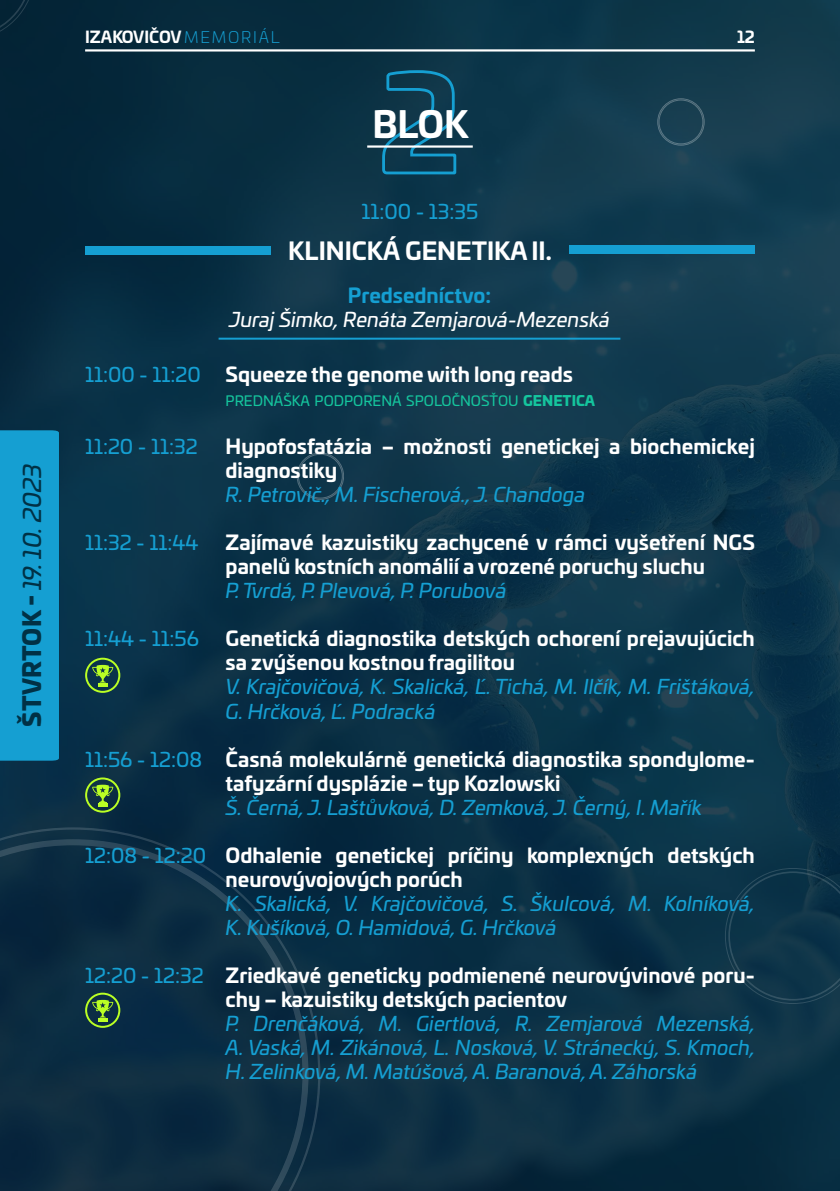
<style>
.page{position:relative;width:840px;height:1191px;background:#fff}
.page>*{position:absolute;margin:0;border:0;box-sizing:border-box;transform-origin:0 0}
.t1{font:700 36px "Univia Pro";color:#fff}
.t2{font:700 24px "Univia Pro";color:#fff}
.t3{font:italic 24px "Univia Pro";letter-spacing:-.01em;color:#013145}
.t4{font:700 20px/24px "Univia Pro";color:#fff}
.t5{font:italic 20px/24px "Univia Pro";color:#159fd2}
.t6{font:20px "Univia Pro";color:#159fd2}
.t7{font:italic 20px "Univia Pro";color:#fff}
.t8{font:700 20px "Univia Pro";color:#159fd2}
.t9{font:700 16px "Univia Pro";color:#fff}
.t10{font:14px "Univia Pro";color:#15c59d}
.s1{font-weight:900;font-style:normal}
.s2{font-weight:300;color:#159fd2}
.s3{font-weight:900}
</style>
<div class="page">
<img style="left:0;top:0;width:839px;height:1191px">
<svg style="left:0;top:827px;width:320px;height:364px;background:#0c2c41"></svg>
<svg style="left:724px;top:868px;width:115px;height:135px;background:#0e3549"></svg>
<svg style="left:0;top:0;width:35px;height:40px"></svg>
<div style="left:658px;top:100px;width:44px;height:44px;border:1px solid #fff;border-radius:50%"></div>
<div style="left:657px;top:99px;width:47px;height:46px;border:1px solid #fff;border-radius:50%"></div>
<div style="left:298px;top:454px;width:44px;height:44px;border:1px solid #fff;border-radius:50%"></div>
<div style="left:297px;top:453px;width:46px;height:46px;border:1px solid #fff;border-radius:50%"></div>
<svg style="left:380px;top:68px;width:77px;height:108px;background:#0e455d"></svg>
<hr style="left:367px;top:145px;width:105px;height:3px;background:#fff">
<div style="left:86px;top:246px;width:185px;height:8px;background:#159fd2"></div>
<div style="left:568px;top:246px;width:186px;height:8px;background:#159fd2"></div>
<div style="left:0;top:430px;width:59px;height:330px;background:#159fd2"></div>
<hr style="left:218px;top:338px;width:402px;height:2px;background:#159fd2">
<svg style="left:92px;top:665px;width:21px;height:22px"></svg>
<div style="left:85px;top:657px;width:35px;height:36px;border:2px solid #baff24;border-radius:50%"></div>
<svg style="left:92px;top:999px;width:21px;height:23px"></svg>
<div style="left:85px;top:992px;width:35px;height:35px;border:2px solid #baff24;border-radius:50%"></div>
<svg style="left:92px;top:784px;width:21px;height:22px"></svg>
<div style="left:85px;top:777px;width:35px;height:35px;border:2px solid #baff24;border-radius:50%"></div>
<hr style="left:85px;top:49px;width:669px;height:3px;background:#fff">
<p class="t3" style="left:14px;top:727px;width:265px;rotate:-90deg"><span class="s1">ŠTVRTOK -</span> 19. 10. 2023</p>
<p class="t9" style="left:85px;top:24px;width:196px">IZAKOVIČOV <span class="s2">MEMORIÁL</span></p>
<p class="t9" style="left:736px;top:24px;width:19px">12</p>
<h1 class="t1" style="left:372px;top:95px;width:98px">BLOK</h1>
<p class="t6" style="left:361px;top:197px;width:118px">11:00 - 13:35</p>
<p class="t2" style="left:288px;top:232px;width:265px">KLINICKÁ GENETIKA II.</p>
<p class="t6" style="left:85px;top:360px;width:117px">11:00 - 11:20</p>
<p class="t6" style="left:85px;top:432px;width:114px">11:20 - 11:32</p>
<p class="t6" style="left:85px;top:528px;width:115px">11:32 - 11:44</p>
<p class="t6" style="left:85px;top:624px;width:115px">11:44 - 11:56</p>
<p class="t6" style="left:85px;top:744px;width:118px">11:56 - 12:08</p>
<p class="t6" style="left:85px;top:840px;width:122px">12:08 - 12:20</p>
<p class="t6" style="left:85px;top:960px;width:120px">12:20 - 12:32</p>
<p class="t8" style="left:347px;top:279px;width:145px">Predsedníctvo:</p>
<p class="t7" style="left:229px;top:304px;width:382px">Juraj Šimko, Renáta Zemjarová-Mezenská</p>
<p class="t4" style="left:225px;top:361px;width:349px">Squeeze the genome with long reads</p>
<p class="t10" style="left:225px;top:391px;width:371px">PREDNÁŠKA PODPORENÁ SPOLOČNOSŤOU <span class="s3">GENETICA</span></p>
<p class="t4" style="left:225px;top:433px;width:530px">Hypofosfatázia – možnosti genetickej a biochemickej diagnostiky</p>
<p class="t5" style="left:225px;top:482px;width:361px">R. Petrovič., M. Fischerová., J. Chandoga</p>
<p class="t4" style="left:225px;top:529px;width:530px">Zajímavé kazuistiky zachycené v rámci vyšetření NGS panelů kostních anomálií a vrozené poruchy sluchu</p>
<p class="t5" style="left:225px;top:578px;width:282px">P. Tvrdá, P. Plevová, P. Porubová</p>
<p class="t4" style="left:225px;top:625px;width:530px">Genetická diagnostika detských ochorení prejavujúcich sa zvýšenou kostnou fragilitou</p>
<p class="t5" style="left:225px;top:674px;width:530px">V. Krajčovičová, K. Skalická, Ľ. Tichá, M. Ilčík, M. Frištáková,<br>G. Hrčková, Ľ. Podracká</p>
<p class="t4" style="left:225px;top:745px;width:530px">Časná molekulárně genetická diagnostika spondylome&shy;tafyzární dysplázie – typ Kozlowski</p>
<p class="t5" style="left:225px;top:794px;width:477px">Š. Černá, J. Laštůvková, D. Zemková, J. Černý, I. Mařík</p>
<p class="t4" style="left:225px;top:841px;width:530px">Odhalenie genetickej príčiny komplexných detských neurovývojových porúch</p>
<p class="t5" style="left:225px;top:890px;width:530px">K. Skalická, V. Krajčovičová, S. Škulcová, M. Kolníková,<br>K. Kušíková, O. Hamidová, G. Hrčková</p>
<p class="t4" style="left:225px;top:961px;width:530px">Zriedkavé geneticky podmienené neurovývinové poru&shy;chy – kazuistiky detských pacientov</p>
<p class="t5" style="left:225px;top:1010px;width:530px;text-align:justify">P. Drenčáková, M. Giertlová, R. Zemjarová Mezenská, A. Vaská, M. Zikánová, L. Nosková, V. Stránecký, S. Kmoch, H. Zelinková, M. Matúšová, A. Baranová, A. Záhorská</p>
</div>
